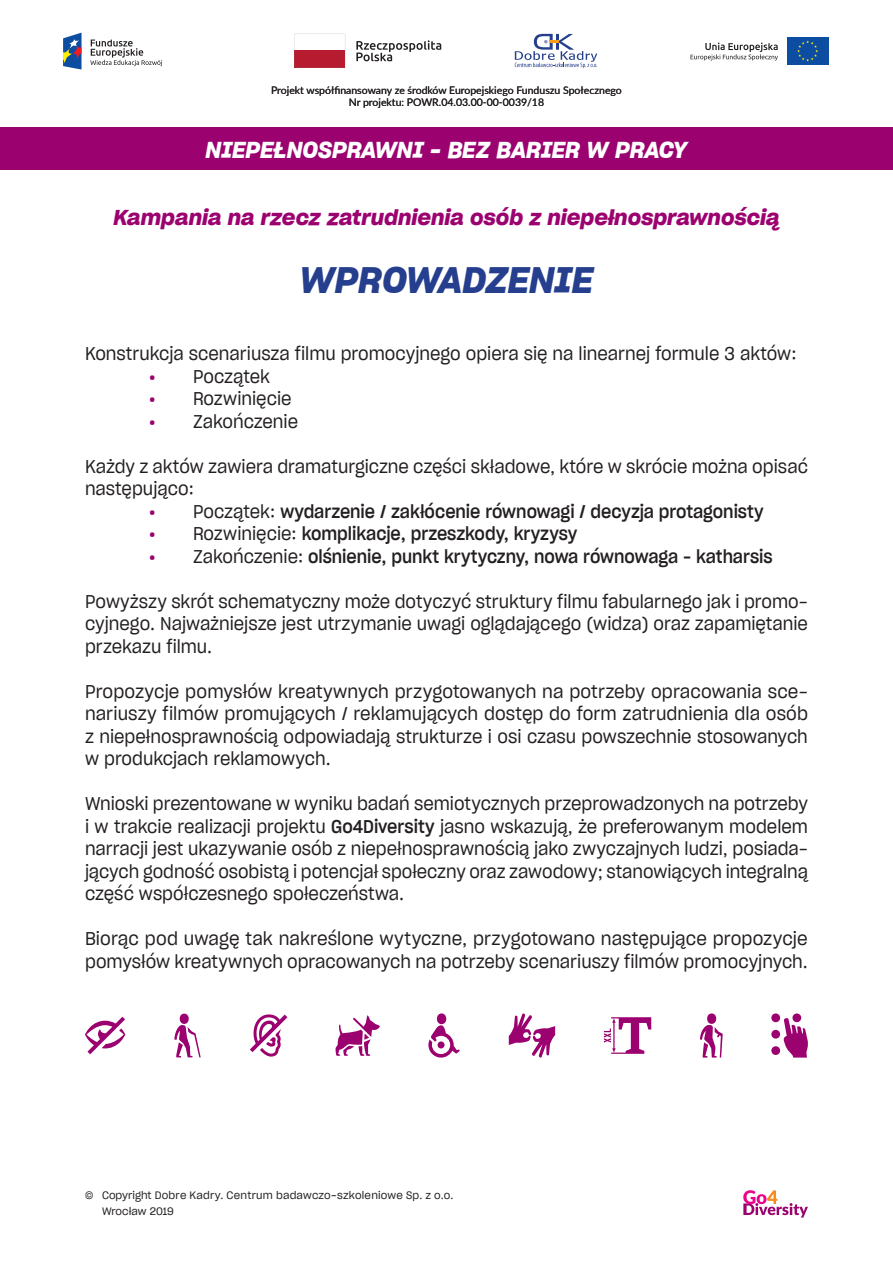
<style>
.page{position:relative;width:893px;height:1263px;background:#fff}
.page>*{position:absolute;margin:0;border:0;box-sizing:border-box;transform-origin:0 0}
.t1{font:36px "Sharp Grotesk Sm Bold Italic 20";color:#253f8e}
.t2{font:22.5px "Sharp Grotesk Sm Bold Italic 20";color:#fff}
.t3{font:21px "Sharp Grotesk Sm Bold Italic 20";color:#9c026f}
.t4{font:18px/22.5px "Sharp Grotesk Book 18";color:#231f20;text-align:justify}
.t5{font:18px "Sharp Grotesk Medium 18";color:#231f20}
.t6{font:10.5px/12px "Lato";color:#231f20;text-align:center}
.t7{font:10.5px/16.5px "Sharp Grotesk Book 19";letter-spacing:.015em;color:#231f20}
.s1{font-family:"Sharp Grotesk Sm Bold 20";color:#9c026f}
.s2{font-family:"Sharp Grotesk Book 18"}
.s3{font-family:"Sharp Grotesk Medium 18"}
</style>
<div class="page">
<div style="left:0;top:127px;width:893px;height:43px;background:#9c026f"></div>
<svg style="left:743px;top:1190px;width:65px;height:27px"></svg>
<svg style="left:174px;top:1014px;width:27px;height:43px"></svg>
<svg style="left:85px;top:1017px;width:40px;height:37px"></svg>
<svg style="left:250px;top:1014px;width:37px;height:42px"></svg>
<svg style="left:428px;top:1013px;width:32px;height:44px"></svg>
<svg style="left:336px;top:1015px;width:44px;height:41px"></svg>
<svg style="left:509px;top:1013px;width:46px;height:45px"></svg>
<svg style="left:700px;top:1013px;width:23px;height:44px"></svg>
<svg style="left:604px;top:1017px;width:47px;height:37px"></svg>
<svg style="left:771px;top:1013px;width:37px;height:44px"></svg>
<svg style="left:63px;top:33px;width:19px;height:37px"></svg>
<svg style="left:90px;top:40px;width:72px;height:26px"></svg>
<div style="left:787px;top:37px;width:41px;height:28px;background:#0d4da1"></div>
<svg style="left:797px;top:41px;width:21px;height:20px"></svg>
<svg style="left:690px;top:43px;width:88px;height:18px"></svg>
<svg style="left:515px;top:34px;width:82px;height:34px"></svg>
<svg style="left:356px;top:40px;width:85px;height:21px"></svg>
<svg style="left:294px;top:34px;width:51px;height:34px"></svg>
<p class="t6" style="left:271px;top:83px;width:352px">Projekt współfinansowany ze środków Europejskiego Funduszu Społecznego<br>Nr projektu: POWR.04.03.00-00-0039/18</p>
<p class="t2" style="left:206px;top:132px;width:483px">NIEPEŁNOSPRAWNI – BEZ BARIER W PRACY</p>
<p class="t3" style="left:113px;top:201px;width:668px">Kampania na rzecz zatrudnienia osób z niepełnosprawnością</p>
<h1 class="t1" style="left:300px;top:251px;width:295px">WPROWADZENIE</h1>
<p class="t4" style="left:85px;top:341px;width:713px">Konstrukcja scenariusza filmu promocyjnego opiera się na linearnej formule 3 aktów:</p>
<p class="t4" style="left:149px;top:364px;width:123px"><span class="s1">•</span> Początek</p>
<p class="t4" style="left:149px;top:386px;width:144px"><span class="s1">•</span> Rozwinięcie</p>
<p class="t4" style="left:149px;top:409px;width:151px"><span class="s1">•</span> Zakończenie</p>
<p class="t4" style="left:85px;top:454px;width:724px">Każdy z aktów zawiera dramaturgiczne części składowe, które w skrócie można opisać następująco:</p>
<p class="t5" style="left:149px;top:497px;width:616px"><span class="s1">•</span> <span class="s2">Początek:</span> wydarzenie / zakłócenie równowagi / decyzja protagonisty</p>
<p class="t5" style="left:149px;top:520px;width:430px"><span class="s1">•</span> <span class="s2">Rozwinięcie:</span> komplikacje, przeszkody, kryzysy</p>
<p class="t5" style="left:149px;top:542px;width:625px"><span class="s1">•</span> <span class="s2">Zakończenie:</span> olśnienie, punkt krytyczny, nowa równowaga – katharsis</p>
<p class="t4" style="left:85px;top:589px;width:724px">Powyższy skrót schematyczny może dotyczyć struktury filmu fabularnego jak i promo&shy;cyjnego. Najważniejsze jest utrzymanie uwagi oglądającego (widza) oraz zapamiętanie przekazu filmu.</p>
<p class="t4" style="left:85px;top:679px;width:724px">Propozycje pomysłów kreatywnych przygotowanych na potrzeby opracowania sce&shy;nariuszy filmów promujących / reklamujących dostęp do form zatrudnienia dla osób z niepełnosprawnością odpowiadają strukturze i osi czasu powszechnie stosowanych w produkcjach reklamowych.</p>
<p class="t4" style="left:85px;top:791px;width:724px">Wnioski prezentowane w wyniku badań semiotycznych przeprowadzonych na potrzeby i w trakcie realizacji projektu <span class="s3">Go4Diversity</span> jasno wskazują, że preferowanym modelem narracji jest ukazywanie osób z niepełnosprawnością jako zwyczajnych ludzi, posiada&shy;jących godność osobistą i potencjał społeczny oraz zawodowy; stanowiących integralną część współczesnego społeczeństwa.</p>
<p class="t4" style="left:85px;top:926px;width:724px">Biorąc pod uwagę tak nakreślone wytyczne, przygotowano następujące propozycje pomysłów kreatywnych opracowanych na potrzeby scenariuszy filmów promocyjnych.</p>
<p class="t7" style="left:102px;top:1186px;width:353px;text-indent:-17px">© Copyright Dobre Kadry. Centrum badawczo-szkoleniowe Sp. z o.o.<br>Wrocław 2019</p>
</div>
